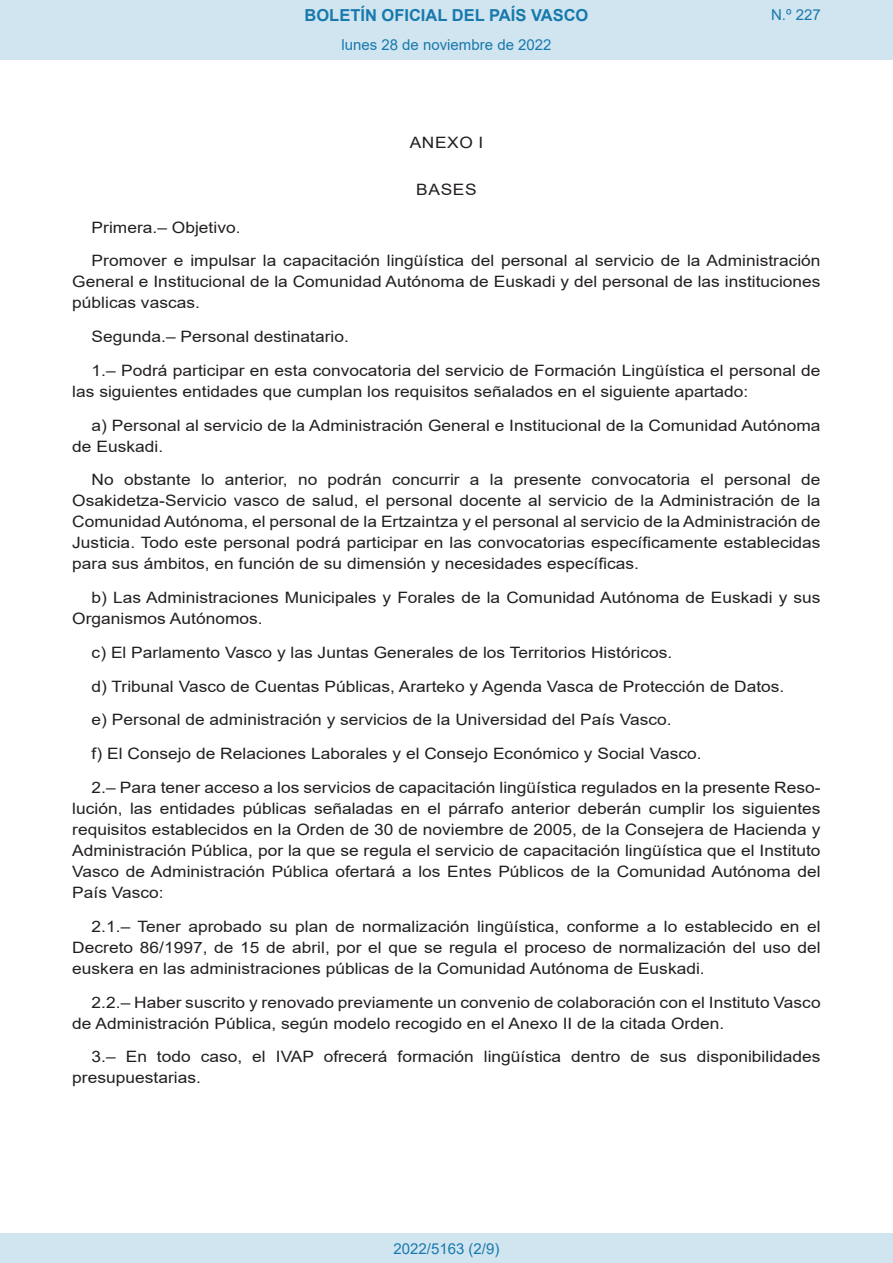
<style>
.page{position:relative;width:893px;height:1263px;background:#fff}
.page>*{position:absolute;margin:0;border:0;box-sizing:border-box;transform-origin:0 0}
.t1{font:700 16.5px "Arial";color:#1879ad}
.BOPVDetalle{font:15.6px/21px "Arial";color:#231f20;scale:1.11 1}
.BOPVClave{font:15.6px "Arial";letter-spacing:.035em;color:#231f20;scale:1.11 1}
.Paginacion_Centro{font:15px "Arial";color:#1879ad}
</style>
<div class="page">
<div style="left:0;top:0;width:893px;height:60px;background:#d0e5f0"></div>
<div style="left:0;top:1233px;width:893px;height:30px;background:#d0e5f0"></div>
<p class="t1" style="left:305px;top:3px;width:285px">BOLETÍN OFICIAL DEL PAÍS VASCO</p>
<p class="Paginacion_Centro" style="left:341px;top:35px;width:212px">lunes 28 de noviembre de 2022</p>
<p class="BOPVClave" style="left:410px;top:132px;width:68px">ANEXO I</p>
<p class="BOPVClave" style="left:416px;top:178px;width:56px">BASES</p>
<p class="Paginacion_Centro" style="left:771px;top:5px;width:51px">N.º 227</p>
<p class="BOPVDetalle" style="left:92px;top:217px;width:136px">Primera.– Objetivo.</p>
<p class="BOPVDetalle" style="left:72px;top:250px;width:676px;text-align:justify;text-indent:19px">Promover e impulsar la capacitación lingüística del personal al servicio de la Administración General e Institucional de la Comunidad Autónoma de Euskadi y del personal de las instituciones públicas vascas.</p>
<p class="BOPVDetalle" style="left:92px;top:326px;width:233px">Segunda.– Personal destinatario.</p>
<p class="BOPVDetalle" style="left:72px;top:360px;width:676px;text-indent:19px">1.– Podrá participar en esta convocatoria del servicio de Formación Lingüística el personal de las siguientes entidades que cumplan los requisitos señalados en el siguiente apartado:</p>
<p class="BOPVDetalle" style="left:72px;top:415px;width:676px;text-indent:19px">a) Personal al servicio de la Administración General e Institucional de la Comunidad Autónoma de Euskadi.</p>
<p class="BOPVDetalle" style="left:72px;top:469px;width:676px;text-align:justify;text-indent:19px">No obstante lo anterior, no podrán concurrir a la presente convocatoria el personal de Osakidetza-Servicio vasco de salud, el personal docente al servicio de la Administración de la Comunidad Autónoma, el personal de la Ertzaintza y el personal al servicio de la Administración de Justicia. Todo este personal podrá participar en las convocatorias específicamente establecidas para sus ámbitos, en función de su dimensión y necesidades específicas.</p>
<p class="BOPVDetalle" style="left:72px;top:587px;width:676px;text-indent:19px">b) Las Administraciones Municipales y Forales de la Comunidad Autónoma de Euskadi y sus<br>Organismos Autónomos.</p>
<p class="BOPVDetalle" style="left:92px;top:642px;width:525px">c) El Parlamento Vasco y las Juntas Generales de los Territorios Históricos.</p>
<p class="BOPVDetalle" style="left:92px;top:676px;width:626px">d) Tribunal Vasco de Cuentas Públicas, Ararteko y Agenda Vasca de Protección de Datos.</p>
<p class="BOPVDetalle" style="left:92px;top:709px;width:524px">e) Personal de administración y servicios de la Universidad del País Vasco.</p>
<p class="BOPVDetalle" style="left:92px;top:743px;width:551px">f) El Consejo de Relaciones Laborales y el Consejo Económico y Social Vasco.</p>
<p class="BOPVDetalle" style="left:72px;top:777px;width:676px;text-align:justify;text-indent:19px">2.– Para tener acceso a los servicios de capacitación lingüística regulados en la presente Reso&shy;lución, las entidades públicas señaladas en el párrafo anterior deberán cumplir los siguientes requisitos establecidos en la Orden de 30 de noviembre de 2005, de la Consejera de Hacienda y Administración Pública, por la que se regula el servicio de capacitación lingüística que el Instituto Vasco de Administración Pública ofertará a los Entes Públicos de la Comunidad Autónoma del País Vasco:</p>
<p class="BOPVDetalle" style="left:72px;top:916px;width:676px;text-align:justify;text-indent:19px">2.1.– Tener aprobado su plan de normalización lingüística, conforme a lo establecido en el Decreto 86/1997, de 15 de abril, por el que se regula el proceso de normalización del uso del euskera en las administraciones públicas de la Comunidad Autónoma de Euskadi.</p>
<p class="BOPVDetalle" style="left:72px;top:991px;width:676px;text-indent:19px">2.2.– Haber suscrito y renovado previamente un convenio de colaboración con el Instituto Vasco de Administración Pública, según modelo recogido en el Anexo II de la citada Orden.</p>
<p class="BOPVDetalle" style="left:72px;top:1046px;width:676px;text-indent:19px">3.– En todo caso, el IVAP ofrecerá formación lingüística dentro de sus disponibilidades presupuestarias.</p>
<p class="Paginacion_Centro" style="left:393px;top:1238px;width:107px">2022/5163 (2/9)</p>
</div>
